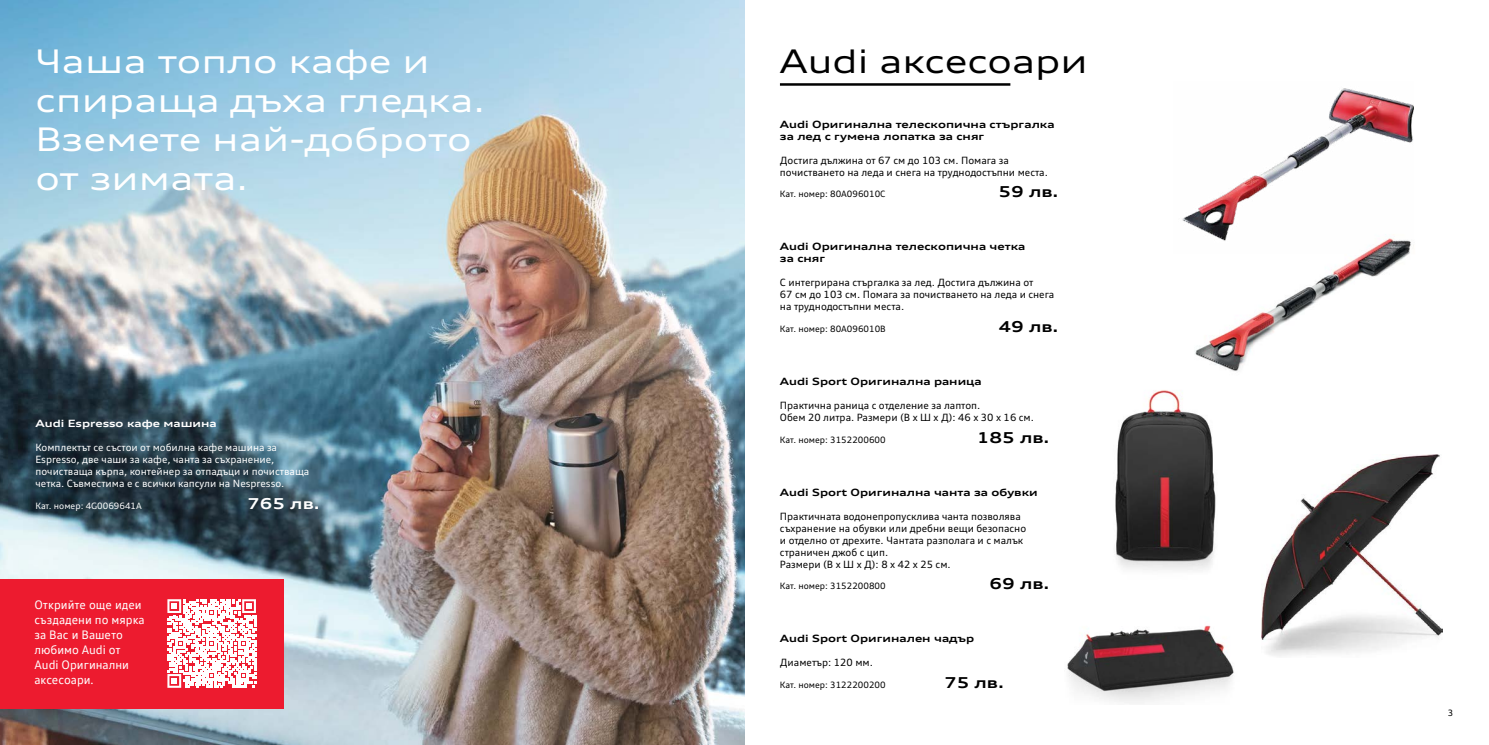
<style>
.page{position:relative;width:1489px;height:745px;background:#fff}
.page>*{position:absolute;margin:0;border:0;box-sizing:border-box;transform-origin:0 0}
.t1{font:expanded 32.5px/39px "Audi Type";color:#fff}
.t2{font:expanded 32.5px "Audi Type";color:#000}
.t3{font:700 expanded 15px "Audi Type";color:#000}
.t4{font:700 expanded 15px "Audi Type";color:#fff}
.t5{font:12.5px/15px "VW Text";color:#fff}
.t6{font:10px/12px "Audi Type";color:#000}
.t7{font:700 expanded 10px/12px "Audi Type";color:#000}
.t8{font:10px/12px "Audi Type";color:#fff}
.t9{font:700 expanded 10px "Audi Type";color:#fff}
.t10{font:8.75px "Audi Type";color:#000}
.t11{font:8.75px "Audi Type";color:#fff}
</style>
<div class="page">
<img style="left:0;top:0;width:744px;height:744px">
<div style="left:0;top:578px;width:283px;height:130px;background:#ed1b2f"></div>
<img style="left:1115px;top:390px;width:101px;height:180px">
<img style="left:1195px;top:253px;width:215px;height:118px">
<img style="left:1182px;top:88px;width:231px;height:165px">
<img style="left:1261px;top:454px;width:181px;height:202px">
<img style="left:1067px;top:625px;width:167px;height:78px">
<svg style="left:167px;top:599px;width:89px;height:88px"></svg>
<hr style="left:780px;top:83px;width:230px;height:3px;background:#000">
<h1 class="t1" style="left:35px;top:41px;width:451px">Чаша топло кафе и спираща дъха гледка.<br>Вземете най-доброто от зимата.</h1>
<p class="t9" style="left:35px;top:417px;width:183px">Audi Espresso кафе машина</p>
<p class="t8" style="left:35px;top:441px;width:275px">Комплектът се състои от мобилна кафе машина за Espresso, две чаши за кафе, чанта за съхранение, почистваща кърпа, контейнер за отпадъци и почистваща четка. Съвместима е с всички капсули на Nespresso.</p>
<p class="t11" style="left:35px;top:500px;width:108px">Кат. номер: 4G0069641A</p>
<h2 class="t4" style="left:247px;top:493px;width:74px">765 лв.</h2>
<p class="t5" style="left:34px;top:596px;width:112px">Открийте още идеи създадени по мярка за Вас и Вашето любимо Audi от<br>Audi Оригинални аксесоари.</p>
<h1 class="t2" style="left:780px;top:41px;width:309px">Аudi аксесоари</h1>
<p class="t7" style="left:780px;top:118px;width:276px">Audi Оригинална телескопична стъргалка за лед с гумена лопатка за сняг</p>
<p class="t6" style="left:780px;top:154px;width:269px">Достига дължина от 67 см до 103 см. Помага за почистването на леда и снега на труднодостъпни места.</p>
<p class="t10" style="left:780px;top:188px;width:107px">Кат. номер: 80A096010C</p>
<h2 class="t3" style="left:998px;top:182px;width:61px">59 лв.</h2>
<p class="t7" style="left:780px;top:240px;width:247px">Audi Оригинална телескопична четка за сняг</p>
<p class="t6" style="left:780px;top:276px;width:276px">С интегрирана стъргалка за лед. Достига дължина от<br>67 см до 103 см. Помага за почистването на леда и снега на труднодостъпни места.</p>
<p class="t10" style="left:780px;top:323px;width:107px">Кат. номер: 80A096010B</p>
<h2 class="t3" style="left:998px;top:317px;width:61px">49 лв.</h2>
<p class="t7" style="left:780px;top:375px;width:203px">Audi Sport Оригинална раница</p>
<p class="t6" style="left:780px;top:399px;width:255px">Практична раница с отделение за лаптоп.<br>Обем 20 литра. Размери (В х Ш х Д): 46 x 30 x 16 см.</p>
<p class="t10" style="left:780px;top:433px;width:107px">Кат. номер: 3152200600</p>
<h2 class="t3" style="left:976px;top:427px;width:74px">185 лв.</h2>
<p class="t7" style="left:780px;top:485px;width:259px">Audi Sport Оригинална чанта за обувки</p>
<p class="t6" style="left:780px;top:509px;width:248px">Практичната водонепропусклива чанта позволява съхранение на обувки или дребни вещи безопасно и отделно от дрехите. Чантата разполага и с малък страничен джоб с цип.<br>Размери (В х Ш х Д): 8 x 42 x 25 см.</p>
<p class="t10" style="left:780px;top:580px;width:107px">Кат. номер: 3152200800</p>
<h2 class="t3" style="left:989px;top:574px;width:61px">69 лв.</h2>
<p class="t7" style="left:780px;top:632px;width:196px">Audi Sport Оригинален чадър</p>
<p class="t6" style="left:780px;top:656px;width:94px">Диаметър: 120 мм.</p>
<p class="t10" style="left:780px;top:679px;width:107px">Кат. номер: 3122200200</p>
<h2 class="t3" style="left:943px;top:672px;width:61px">75 лв.</h2>
<p class="t10" style="left:1447px;top:707px;width:7px">3</p>
</div>
